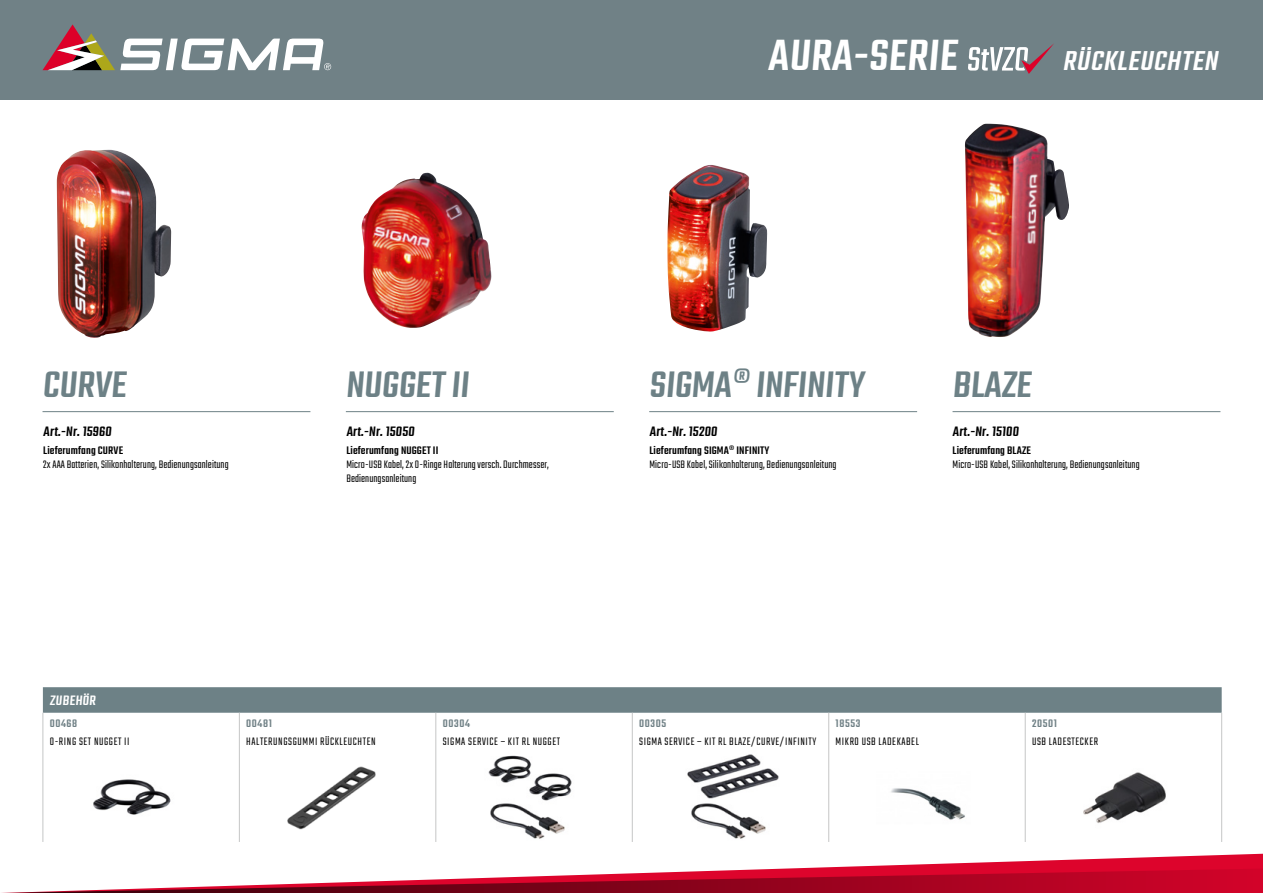
<style>
.page{position:relative;width:1263px;height:893px;background:#fff}
.page>*{position:absolute;margin:0;border:0;box-sizing:border-box;transform-origin:0 0}
.t1{font:500 48px "Teko";color:#fff}
.t2{font:500 40.5px "Teko";color:#6d8186}
.t3{font:italic 500 30px "Teko";color:#fff}
.t4{font:500 15px "Teko";color:#000}
.t5{font:500 15px "Teko";color:#fff}
.t6{font:300 12px/14.4px "Teko";letter-spacing:.01em;color:#000}
.t7{font:300 12px "Teko";letter-spacing:.05em;color:#000}
.t8{font:500 12px "Teko";letter-spacing:.01em;color:#000}
.t9{font:500 12px "Teko";letter-spacing:.05em;color:#708186}
</style>
<div class="page">
<svg style="left:42px;top:837px;width:1221px;height:21px"></svg>
<svg style="left:1px;top:858px;width:1262px;height:35px"></svg>
<div style="left:0;top:0;width:1263px;height:99px;background:#708186"></div>
<svg style="left:43px;top:24px;width:288px;height:46px"></svg>
<img style="left:57px;top:149px;width:114px;height:189px">
<img style="left:362px;top:173px;width:129px;height:155px">
<img style="left:667px;top:165px;width:100px;height:167px">
<img style="left:965px;top:124px;width:104px;height:213px">
<svg style="left:968px;top:44px;width:86px;height:30px"></svg>
<hr style="left:43px;top:411px;width:267px;height:1px;background:#6d8186">
<hr style="left:346px;top:411px;width:268px;height:1px;background:#6d8186">
<hr style="left:649px;top:411px;width:268px;height:1px;background:#6d8186">
<hr style="left:952px;top:411px;width:268px;height:1px;background:#6d8186">
<svg style="left:43px;top:687px;width:1179px;height:47px"></svg>
<hr style="left:43px;top:734px;width:1px;height:34px;background:#c5c6c6">
<hr style="left:239px;top:734px;width:1px;height:34px;background:#c5c6c6">
<hr style="left:435px;top:734px;width:1px;height:34px;background:#c5c6c6">
<hr style="left:632px;top:734px;width:1px;height:34px;background:#c5c6c6">
<hr style="left:828px;top:734px;width:1px;height:34px;background:#c5c6c6">
<hr style="left:1025px;top:734px;width:1px;height:34px;background:#c5c6c6">
<hr style="left:1221px;top:734px;width:1px;height:34px;background:#c5c6c6">
<hr style="left:43px;top:768px;width:1px;height:74px;background:#c5c6c6">
<hr style="left:239px;top:768px;width:1px;height:74px;background:#c5c6c6">
<hr style="left:435px;top:768px;width:1px;height:74px;background:#c5c6c6">
<hr style="left:632px;top:768px;width:1px;height:74px;background:#c5c6c6">
<hr style="left:828px;top:768px;width:1px;height:74px;background:#c5c6c6">
<hr style="left:1025px;top:768px;width:1px;height:74px;background:#c5c6c6">
<hr style="left:1221px;top:768px;width:1px;height:74px;background:#c5c6c6">
<img style="left:876px;top:788px;width:94px;height:56px">
<img style="left:1077px;top:772px;width:94px;height:72px">
<img style="left:84px;top:779px;width:94px;height:65px">
<img style="left:284px;top:766px;width:94px;height:78px">
<img style="left:485px;top:755px;width:94px;height:89px">
<img style="left:685px;top:754px;width:94px;height:90px">
<h1 class="t1" style="left:768px;top:28px;width:196px">AURA-SERIE</h1>
<h3 class="t3" style="left:1062px;top:44px;width:163px">RÜCKLEUCHTEN</h3>
<h2 class="t2" style="left:43px;top:361px;width:90px">CURVE</h2>
<h2 class="t2" style="left:346px;top:361px;width:129px">NUGGET II</h2>
<h2 class="t2" style="left:649px;top:361px;width:221px">SIGMA® INFINITY</h2>
<h2 class="t2" style="left:952px;top:361px;width:85px">BLAZE</h2>
<p class="t4" style="left:649px;top:422px;width:71px">Art.-Nr. 15200</p>
<p class="t8" style="left:649px;top:443px;width:121px">Lieferumfang SIGMA® INFINITY</p>
<p class="t6" style="left:649px;top:458px;width:189px">Micro-USB Kabel, Silikonhalterung, Bedienungsanleitung</p>
<p class="t4" style="left:43px;top:422px;width:72px">Art.-Nr. 15960</p>
<p class="t8" style="left:43px;top:443px;width:81px">Lieferumfang CURVE</p>
<p class="t6" style="left:43px;top:458px;width:187px">2x AAA Batterien, Silikonhalterung, Bedienungsanleitung</p>
<p class="t4" style="left:346px;top:422px;width:71px">Art.-Nr. 15050</p>
<p class="t8" style="left:346px;top:443px;width:94px">Lieferumfang NUGGET II</p>
<p class="t6" style="left:346px;top:458px;width:204px">Micro-USB Kabel, 2x O-Ringe Halterung versch. Durchmesser,<br>Bedienungsanleitung</p>
<p class="t4" style="left:952px;top:422px;width:69px">Art.-Nr. 15100</p>
<p class="t8" style="left:952px;top:443px;width:80px">Lieferumfang BLAZE</p>
<p class="t6" style="left:952px;top:458px;width:189px">Micro-USB Kabel, Silikonhalterung, Bedienungsanleitung</p>
<p class="t5" style="left:50px;top:691px;width:49px">ZUBEHÖR</p>
<p class="t9" style="left:50px;top:716px;width:29px">00468</p>
<p class="t9" style="left:246px;top:716px;width:27px">00481</p>
<p class="t9" style="left:443px;top:716px;width:29px">00304</p>
<p class="t9" style="left:639px;top:716px;width:29px">00305</p>
<p class="t9" style="left:836px;top:716px;width:26px">18553</p>
<p class="t9" style="left:1032px;top:716px;width:26px">20501</p>
<p class="t7" style="left:50px;top:735px;width:81px">O-RING SET NUGGET II</p>
<p class="t7" style="left:246px;top:735px;width:131px">HALTERUNGSGUMMI RÜCKLEUCHTEN</p>
<p class="t7" style="left:443px;top:735px;width:119px">SIGMA SERVICE – KIT RL NUGGET</p>
<p class="t7" style="left:639px;top:735px;width:179px">SIGMA SERVICE – KIT RL BLAZE/CURVE/INFINITY</p>
<p class="t7" style="left:836px;top:735px;width:85px">MIKRO USB LADEKABEL</p>
<p class="t7" style="left:1032px;top:735px;width:68px">USB LADESTECKER</p>
</div>
